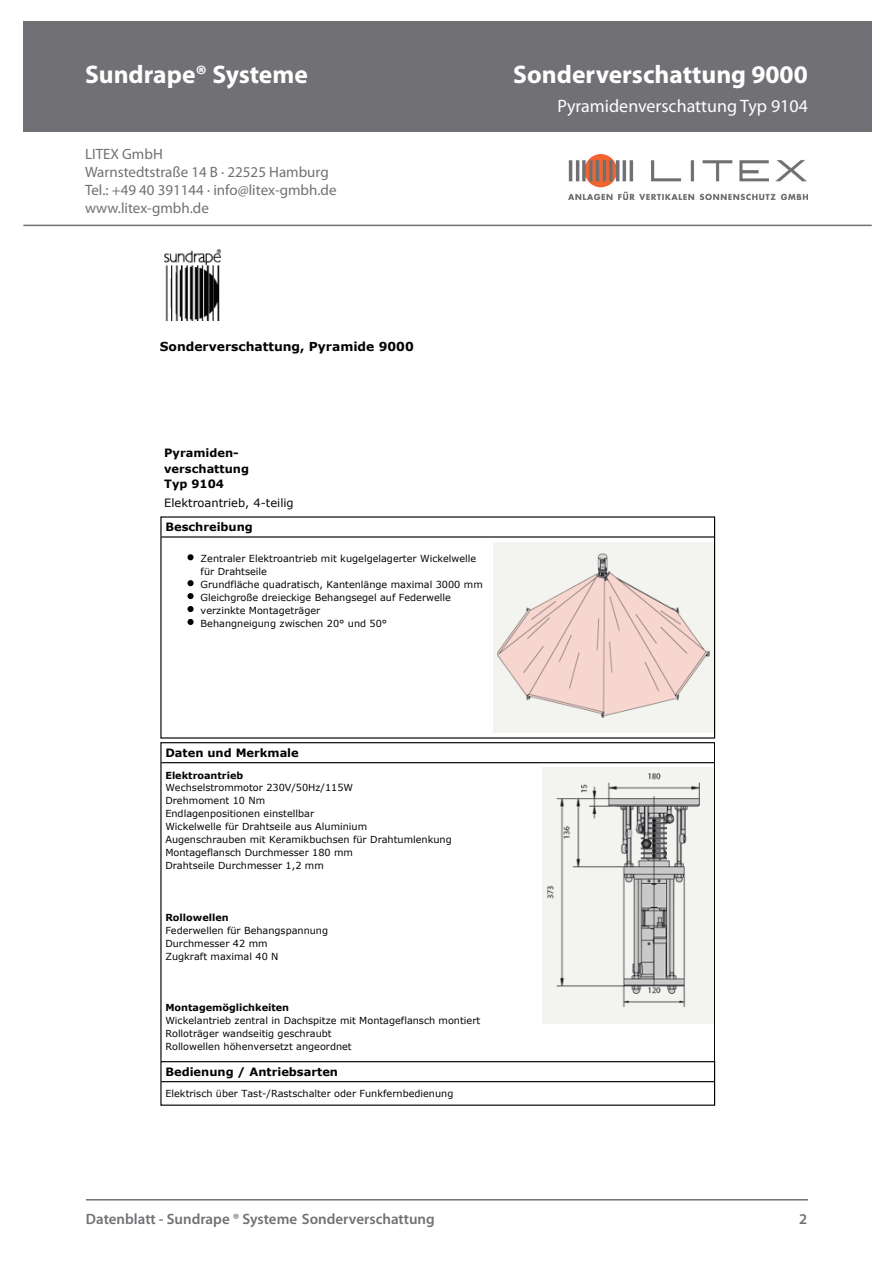
<style>
.page{position:relative;width:893px;height:1263px;background:#fff}
.page>*{position:absolute;margin:0;border:0;box-sizing:border-box;transform-origin:0 0}
.t1{font:700 25.5px "Myriad Pro";color:#fff}
.t2{font:18px "Myriad Pro";color:#fff}
.t3{font:15px/18px "Myriad Pro";color:#717074}
.t4{font:600 15px "Myriad Pro";color:#717074}
.t5{font:700 12.3px "Verdana";color:#040503}
.t6{font:700 11.4px/15.3px "Verdana";color:#040503}
.t7{font:11.4px "Verdana";color:#040503}
.t8{font:9.75px/12.9px "Verdana";color:#040503}
.t9{font:700 9.75px "Verdana";color:#040503}
</style>
<div class="page">
<div style="left:23px;top:21px;width:849px;height:111px;background:#717074"></div>
<hr style="left:86px;top:1199px;width:722px;height:1px;background:#717074">
<img style="left:569px;top:155px;width:239px;height:45px">
<hr style="left:23px;top:225px;width:849px;height:1px;background:#717074">
<hr style="left:162px;top:536px;width:552px;height:2px;background:#040503">
<svg style="left:160px;top:742px;width:555px;height:319px"></svg>
<hr style="left:162px;top:762px;width:552px;height:1px;background:#040503">
<img style="left:493px;top:542px;width:220px;height:190px">
<img style="left:542px;top:768px;width:171px;height:256px">
<img style="left:164px;top:250px;width:57px;height:70px">
<div style="left:187px;top:554px;width:7px;height:6px;background:#040503;border-radius:50%"></div>
<div style="left:187px;top:580px;width:7px;height:6px;background:#040503;border-radius:50%"></div>
<div style="left:187px;top:593px;width:7px;height:6px;background:#040503;border-radius:50%"></div>
<div style="left:187px;top:606px;width:7px;height:6px;background:#040503;border-radius:50%"></div>
<div style="left:187px;top:619px;width:7px;height:6px;background:#040503;border-radius:50%"></div>
<div style="left:160px;top:1061px;width:555px;height:45px;border:1px solid #040503"></div>
<hr style="left:162px;top:1081px;width:552px;height:1px;background:#040503">
<h1 class="t1" style="left:85px;top:58px;width:224px">Sundrape® Systeme</h1>
<h1 class="t1" style="left:513px;top:58px;width:296px">Sonderverschattung 9000</h1>
<h3 class="t3" style="left:85px;top:144px;width:253px">LITEX GmbH<br>Warnstedtstraße 14 B · 22525 Hamburg<br>Tel.: +49 40 391144 · info@litex-gmbh.de www.litex-gmbh.de</h3>
<p class="t5" style="left:160px;top:339px;width:255px">Sonderverschattung, Pyramide 9000</p>
<p class="t6" style="left:164px;top:445px;width:86px">Pyramiden&shy;verschattung<br>Typ 9104</p>
<p class="t7" style="left:164px;top:495px;width:131px">Elektroantrieb, 4-teilig</p>
<p class="t6" style="left:165px;top:519px;width:89px">Beschreibung</p>
<p class="t8" style="left:201px;top:552px;width:284px">Zentraler Elektroantrieb mit kugelgelagerter Wickelwelle für Drahtseile<br>Grundfläche quadratisch, Kantenlänge maximal 3000 mm Gleichgroße dreieckige Behangsegel auf Federwelle verzinkte Montageträger<br>Behangneigung zwischen 20° und 50°</p>
<p class="t6" style="left:165px;top:745px;width:135px">Daten und Merkmale</p>
<p class="t9" style="left:165px;top:769px;width:79px">Elektroantrieb</p>
<p class="t8" style="left:165px;top:782px;width:288px">Wechselstrommotor 230V/50Hz/115W<br>Drehmoment 10 Nm<br>Endlagenpositionen einstellbar<br>Wickelwelle für Drahtseile aus Aluminium<br>Augenschrauben mit Keramikbuchsen für Drahtumlenkung Montageflansch Durchmesser 180 mm<br>Drahtseile Durchmesser 1,2 mm</p>
<p class="t9" style="left:165px;top:911px;width:65px">Rollowellen</p>
<p class="t8" style="left:165px;top:924px;width:164px">Federwellen für Behangspannung<br>Durchmesser 42 mm<br>Zugkraft maximal 40 N</p>
<p class="t9" style="left:165px;top:1001px;width:125px">Montagemöglichkeiten</p>
<p class="t8" style="left:165px;top:1014px;width:316px">Wickelantrieb zentral in Dachspitze mit Montageflansch montiert<br>Rolloträger wandseitig geschraubt<br>Rollowellen höhenversetzt angeordnet</p>
<p class="t6" style="left:165px;top:1063px;width:174px">Bedienung / Antriebsarten</p>
<p class="t8" style="left:165px;top:1087px;width:290px">Elektrisch über Tast-/Rastschalter oder Funkfernbedienung</p>
<h2 class="t2" style="left:557px;top:95px;width:252px">Pyramidenverschattung Typ 9104</h2>
<h3 class="t4" style="left:86px;top:1209px;width:350px">Datenblatt - Sundrape ® Systeme Sonderverschattung</h3>
<h3 class="t4" style="left:799px;top:1209px;width:10px">2</h3>
</div>
